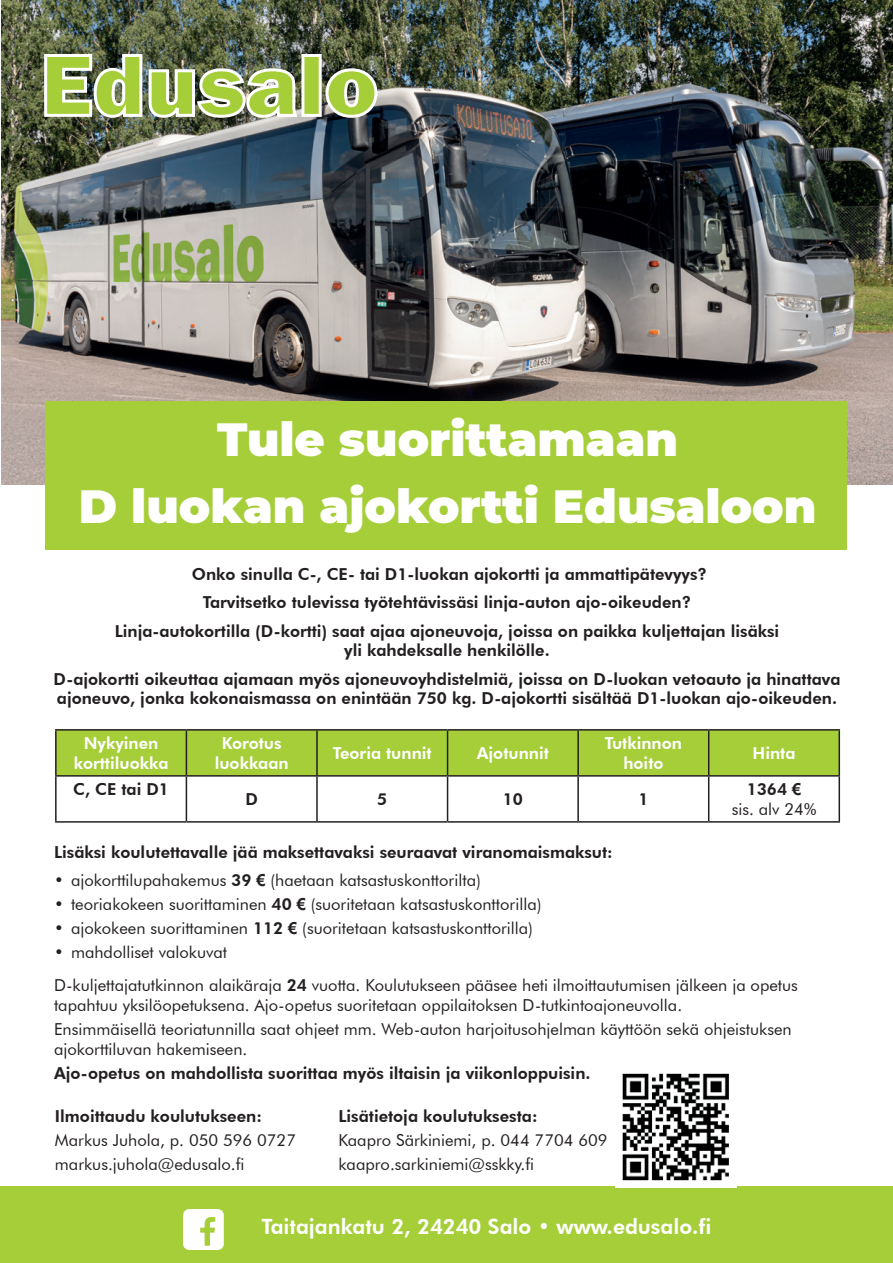
<style>
.page{position:relative;width:893px;height:1263px;background:#fff}
.page>*{position:absolute;margin:0;border:0;box-sizing:border-box;transform-origin:0 0}
.t1{font:900 46.5px/67.5px "Montserrat";color:#fff;text-align:center}
.t2{font:800 21px "Futura BT";color:#fff}
.t3{font:16.5px/24px "Futura BT";color:#231f20}
.t4{font:800 16.5px/28.3px "Futura BT";color:#231f20;text-align:center}
.t5{font:800 16.5px/19.8px "Futura BT";color:#fff;text-align:center}
.s1{font-weight:800}
.s2{font-family:"Arial";font-weight:700}
</style>
<div class="page">
<img style="left:1px;top:0;width:892px;height:485px">
<img style="left:43px;top:52px;width:336px;height:67px">
<div style="left:46px;top:401px;width:801px;height:148px;background:#a6ce39"></div>
<div style="left:0;top:1187px;width:893px;height:76px;background:#a6ce39"></div>
<img style="left:184px;top:1209px;width:39px;height:40px">
<div style="left:57px;top:731px;width:781px;height:44px;background:#a6ce39"></div>
<hr style="left:55px;top:729px;width:131px;height:2px;background:#231f20">
<hr style="left:55px;top:731px;width:2px;height:44px;background:#231f20">
<hr style="left:186px;top:729px;width:131px;height:2px;background:#231f20">
<hr style="left:186px;top:731px;width:1px;height:44px;background:#231f20">
<hr style="left:317px;top:729px;width:131px;height:2px;background:#231f20">
<hr style="left:316px;top:731px;width:2px;height:44px;background:#231f20">
<hr style="left:448px;top:729px;width:130px;height:2px;background:#231f20">
<hr style="left:447px;top:731px;width:1px;height:44px;background:#231f20">
<hr style="left:578px;top:729px;width:131px;height:2px;background:#231f20">
<hr style="left:577px;top:731px;width:2px;height:44px;background:#231f20">
<hr style="left:709px;top:729px;width:131px;height:2px;background:#231f20">
<hr style="left:708px;top:731px;width:1px;height:44px;background:#231f20">
<hr style="left:838px;top:731px;width:2px;height:44px;background:#231f20">
<hr style="left:55px;top:775px;width:131px;height:2px;background:#231f20">
<hr style="left:55px;top:777px;width:2px;height:44px;background:#231f20">
<hr style="left:186px;top:775px;width:131px;height:2px;background:#231f20">
<hr style="left:186px;top:777px;width:1px;height:44px;background:#231f20">
<hr style="left:317px;top:775px;width:131px;height:2px;background:#231f20">
<hr style="left:316px;top:777px;width:2px;height:44px;background:#231f20">
<hr style="left:448px;top:775px;width:130px;height:2px;background:#231f20">
<hr style="left:447px;top:777px;width:1px;height:44px;background:#231f20">
<hr style="left:578px;top:775px;width:131px;height:2px;background:#231f20">
<hr style="left:577px;top:777px;width:2px;height:44px;background:#231f20">
<hr style="left:709px;top:775px;width:131px;height:2px;background:#231f20">
<hr style="left:708px;top:777px;width:1px;height:44px;background:#231f20">
<hr style="left:838px;top:777px;width:2px;height:44px;background:#231f20">
<hr style="left:55px;top:821px;width:131px;height:2px;background:#231f20">
<hr style="left:186px;top:821px;width:131px;height:2px;background:#231f20">
<hr style="left:317px;top:821px;width:131px;height:2px;background:#231f20">
<hr style="left:448px;top:821px;width:130px;height:2px;background:#231f20">
<hr style="left:578px;top:821px;width:131px;height:2px;background:#231f20">
<hr style="left:709px;top:821px;width:131px;height:2px;background:#231f20">
<img style="left:622px;top:1073px;width:107px;height:108px">
<h1 class="t1" style="left:79px;top:403px;width:739px">Tule suorittamaan<br>D luokan ajokortti Edusaloon</h1>
<p class="t4" style="left:115px;top:560px;width:666px">Onko sinulla C-, CE- tai D1-luokan ajokortti ja ammattipätevyys?<br>Tarvitsetko tulevissa työtehtävissäsi linja-auton ajo-oikeuden?<br>Linja-autokortilla (D-kortti) saat ajaa ajoneuvoja, joissa on paikka kuljettajan lisäksi</p>
<p class="t4" style="left:54px;top:636px;width:788px">yli kahdeksalle henkilölle.<br>D-ajokortti oikeuttaa ajamaan myös ajoneuvoyhdistelmiä, joissa on D-luokan vetoauto ja hinattava</p>
<p class="t4" style="left:57px;top:684px;width:782px">ajoneuvo, jonka kokonaismassa on enintään 750 kg. D-ajokortti sisältää D1-luokan ajo-oikeuden.</p>
<p class="t5" style="left:74px;top:733px;width:96px">Nykyinen korttiluokka</p>
<p class="t5" style="left:215px;top:733px;width:75px">Korotus luokkaan</p>
<p class="t5" style="left:333px;top:743px;width:100px">Teoria tunnit</p>
<p class="t5" style="left:477px;top:743px;width:74px">Ajotunnit</p>
<p class="t5" style="left:605px;top:733px;width:79px">Tutkinnon hoito</p>
<p class="t5" style="left:753px;top:743px;width:44px">Hinta</p>
<p class="t4" style="left:73px;top:775px;width:97px">C, CE tai D1</p>
<p class="t4" style="left:245px;top:785px;width:14px">D</p>
<p class="t4" style="left:377px;top:785px;width:12px">5</p>
<p class="t4" style="left:503px;top:785px;width:22px">10</p>
<p class="t4" style="left:638px;top:785px;width:12px">1</p>
<p class="t3" style="left:732px;top:779px;width:86px;line-height:19.8px;text-align:center"><span class="s1">1364</span> <span class="s2">€<br></span>sis. alv 24%</p>
<p class="t4" style="left:54px;top:837px;width:560px">Lisäksi koulutettavalle jää maksettavaksi seuraavat viranomaismaksut:</p>
<p class="t3" style="left:54px;top:868px;width:428px">• ajokorttilupahakemus <span class="s1">39</span> <span class="s2">€</span> (haetaan katsastuskonttorilta)</p>
<p class="t3" style="left:54px;top:892px;width:489px">• teoriakokeen suorittaminen <span class="s1">40</span> <span class="s2">€</span> (suoritetaan katsastuskonttorilla)</p>
<p class="t3" style="left:54px;top:916px;width:480px">• ajokokeen suorittaminen <span class="s1">112</span> <span class="s2">€</span> (suoritetaan katsastuskonttorilla)</p>
<p class="t3" style="left:54px;top:935px;width:745px;line-height:33px">• mahdolliset valokuvat<br>D-kuljettajatutkinnon alaikäraja <span class="s1">24</span> vuotta. Koulutukseen pääsee heti ilmoittautumisen jälkeen ja opetus</p>
<p class="t3" style="left:54px;top:993px;width:739px">tapahtuu yksilöopetuksena. Ajo-opetus suoritetaan oppilaitoksen D-tutkintoajoneuvolla.<br>Ensimmäisellä teoriatunnilla saat ohjeet mm. Web-auton harjoitusohjelman käyttöön sekä ohjeistuksen</p>
<p class="t3" style="left:54px;top:1037px;width:195px">ajokorttiluvan hakemiseen.</p>
<p class="t4" style="left:54px;top:1059px;width:538px">Ajo-opetus on mahdollista suorittaa myös iltaisin ja viikonloppuisin.</p>
<p class="t4" style="left:55px;top:1102px;width:208px">Ilmoittaudu koulutukseen:</p>
<p class="t3" style="left:55px;top:1128px;width:243px">Markus Juhola, p. 050 596 0727 markus.juhola@edusalo.fi</p>
<p class="t4" style="left:338px;top:1102px;width:201px">Lisätietoja koulutuksesta:</p>
<p class="t3" style="left:338px;top:1128px;width:271px">Kaapro Särkiniemi, p. 044 7704 609 kaapro.sarkiniemi@sskky.fi</p>
<p class="t2" style="left:262px;top:1214px;width:451px">Taitajankatu 2, 24240 Salo • www.edusalo.fi</p>
</div>
